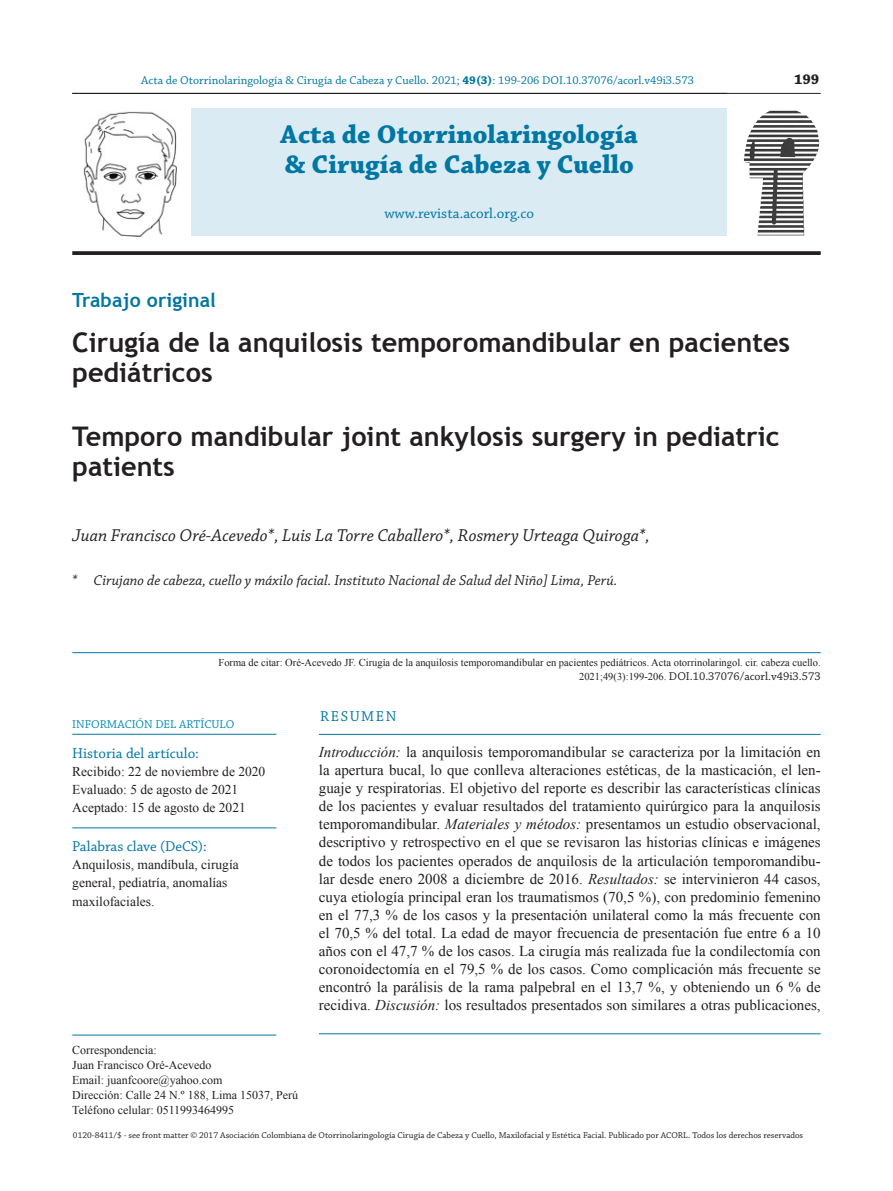
<style>
.page{position:relative;width:893px;height:1191px;background:#fff}
.page>*{position:absolute;margin:0;border:0;box-sizing:border-box;transform-origin:0 0}
.TITULO_CAPITULOS_SEC{font:700 27px/30px "Trebuchet MS";color:#231f20}
.TITULO_PAGINA_CREDIT{font:700 27px "Chaparral Pro";color:#0076a3}
.TITULO_SECCION{font:700 19.5px "Trebuchet MS";letter-spacing:.005em;color:#0076a3}
.AUTOR_NOMBRE{font:italic 18px "Chaparral Pro";color:#231f20}
.TEXTO_GENERAL{font:15px/18px "Times New Roman";color:#231f20;text-align:justify}
.AUTOR_DATOS{font:italic 15px "Chaparral Pro";color:#231f20}
.PALABRA_CLAVE{font:15px "Chaparral Pro";color:#0076a3}
.TITULO_PAGINA_CREDIT-2{font:15px "Chaparral Pro";color:#0076a3}
.TITULO_REFERENCIAS{font:15px "Chaparral Pro";letter-spacing:.105em;color:#0076a3}
.t1{font:700 15px "Chaparral Pro";color:#231f20}
.TEXTO_PALABRA_CLAVE{font:13.5px/18px "Times New Roman";color:#231f20}
.NOTAS_SIN{font:12px "Times New Roman";color:#231f20}
.t2{font:12px "Chaparral Pro";color:#0076a3}
.FUENTE{font:12px "Chaparral Pro";color:#231f20}
.NOTAS{font:12px "Chaparral Pro";color:#008ab3}
.FUENTE-2{font:10.5px "Times New Roman";color:#231f20}
.t3{font:9px "Chaparral Pro";color:#231f20}
.s1{font-weight:700}
.s2{font-weight:700;color:#fff}
.s3{color:#fff}
.s4{font-family:"Times New Roman";font-size:10.5px}
.s5{font-style:italic}
</style>
<div class="page">
<hr style="left:72px;top:93px;width:749px;height:1px;background:#231f20">
<hr style="left:319px;top:734px;width:502px;height:1px;background:#0076a3">
<div style="left:191px;top:108px;width:536px;height:128px;background:#daebf4"></div>
<img style="left:743px;top:110px;width:77px;height:125px">
<svg style="left:72px;top:251px;width:749px;height:4px;background:#302c2d"></svg>
<hr style="left:72px;top:734px;width:204px;height:1px;background:#0076a3">
<hr style="left:72px;top:827px;width:204px;height:1px;background:#0076a3">
<hr style="left:319px;top:1033px;width:502px;height:1px;background:#0076a3">
<hr style="left:72px;top:652px;width:749px;height:1px;background:#0076a3">
<hr style="left:72px;top:1034px;width:204px;height:1px;background:#0076a3">
<img style="left:83px;top:111px;width:93px;height:125px">
<p class="t2" style="left:141px;top:74px;width:612px">Acta de Otorrinolaringología &amp; Cirugía de Cabeza y Cuello. 2021; <span class="s1">49(3)</span>: 199-206 DOI.10.37076/acorl.v49i3.573<span class="s2">4(2)</span><span class="s3">: 92-99</span></p>
<p class="t1" style="left:794px;top:71px;width:27px">199</p>
<p class="TITULO_PAGINA_CREDIT" style="left:281px;top:119px;width:359px">Acta de Otorrinolaringología</p>
<p class="TITULO_PAGINA_CREDIT" style="left:285px;top:149px;width:350px">&amp; Cirugía de Cabeza y Cuello</p>
<p class="TITULO_PAGINA_CREDIT-2" style="left:384px;top:205px;width:151px">www.revista.acorl.org.co</p>
<p class="TITULO_SECCION" style="left:72px;top:288px;width:145px">Trabajo original</p>
<p class="TITULO_CAPITULOS_SEC" style="left:72px;top:327px;width:719px">Cirugía de la anquilosis temporomandibular en pacientes pediátricos</p>
<p class="TITULO_CAPITULOS_SEC" style="left:72px;top:421px;width:709px">Temporo mandibular joint ankylosis surgery in pediatric patients</p>
<p class="AUTOR_NOMBRE" style="left:72px;top:525px;width:579px">Juan Francisco Oré-Acevedo*, Luis La Torre Caballero*, Rosmery Urteaga Quiroga*,</p>
<p class="AUTOR_DATOS" style="left:72px;top:572px;width:547px">* Cirujano de cabeza, cuello y máxilo facial. Instituto Nacional de Salud del Niño] Lima, Perú.</p>
<p class="FUENTE-2" style="left:219px;top:656px;width:604px">Forma de citar: Oré-Acevedo JF. Cirugía de la anquilosis temporomandibular en pacientes pediátricos. Acta otorrinolaringol. cir. cabeza cuello.</p>
<p class="FUENTE" style="left:579px;top:669px;width:243px"><span class="s4">2021;49(3):199-206.</span> DOI.10.37076/acorl.v49i3.573</p>
<p class="NOTAS" style="left:72px;top:717px;width:164px">INFORMACIÓN DEL ARTÍCULO</p>
<p class="PALABRA_CLAVE" style="left:72px;top:745px;width:128px">Historia del artículo:</p>
<p class="TEXTO_PALABRA_CLAVE" style="left:72px;top:762px;width:195px">Recibido: 22 de noviembre de 2020</p>
<p class="TEXTO_PALABRA_CLAVE" style="left:72px;top:780px;width:168px">Evaluado: 5 de agosto de 2021</p>
<p class="TEXTO_PALABRA_CLAVE" style="left:72px;top:798px;width:175px">Aceptado: 15 de agosto de 2021</p>
<p class="PALABRA_CLAVE" style="left:72px;top:838px;width:136px">Palabras clave (DeCS):</p>
<p class="TEXTO_PALABRA_CLAVE" style="left:72px;top:855px;width:168px">Anquilosis, mandíbula, cirugía general, pediatría, anomalías maxilofaciales.</p>
<p class="NOTAS_SIN" style="left:72px;top:1042px;width:86px">Correspondencia:</p>
<p class="NOTAS_SIN" style="left:72px;top:1057px;width:141px">Juan Francisco Oré-Acevedo</p>
<p class="NOTAS_SIN" style="left:72px;top:1072px;width:152px">Email: juanfcoore@yahoo.com</p>
<p class="NOTAS_SIN" style="left:72px;top:1087px;width:227px">Dirección: Calle 24 N.º 188, Lima 15037, Perú</p>
<p class="NOTAS_SIN" style="left:72px;top:1102px;width:164px">Teléfono celular: 0511993464995</p>
<p class="TITULO_REFERENCIAS" style="left:320px;top:708px;width:78px">RESUMEN</p>
<p class="TEXTO_GENERAL" style="left:319px;top:743px;width:503px"><span class="s5">Introducción:</span> la anquilosis temporomandibular se caracteriza por la limitación en la apertura bucal, lo que conlleva alteraciones estéticas, de la masticación, el len&shy;guaje y respiratorias. El objetivo del reporte es describir las características clínicas de los pacientes y evaluar resultados del tratamiento quirúrgico para la anquilosis temporomandibular. <span class="s5">Materiales y métodos:</span> presentamos un estudio observacional, descriptivo y retrospectivo en el que se revisaron las historias clínicas e imágenes de todos los pacientes operados de anquilosis de la articulación temporomandibu&shy;lar desde enero 2008 a diciembre de 2016. <span class="s5">Resultados:</span> se intervinieron 44 casos, cuya etiología principal eran los traumatismos (70,5 %), con predominio femenino en el 77,3 % de los casos y la presentación unilateral como la más frecuente con el 70,5 % del total. La edad de mayor frecuencia de presentación fue entre 6 a 10 años con el 47,7 % de los casos. La cirugía más realizada fue la condilectomía con coronoidectomía en el 79,5 % de los casos. Como complicación más frecuente se encontró la parálisis de la rama palpebral en el 13,7 %, y obteniendo un 6 % de recidiva. <span class="s5">Discusión:</span> los resultados presentados son similares a otras publicaciones,</p>
<p class="t3" style="left:73px;top:1130px;width:732px">0120-8411/$ - see front matter © 2017 Asociación Colombiana de Otorrinolaringología Cirugía de Cabeza y Cuello, Maxilofacial y Estética Facial. Publicado por ACORL. Todos los derechos reservados</p>
</div>
